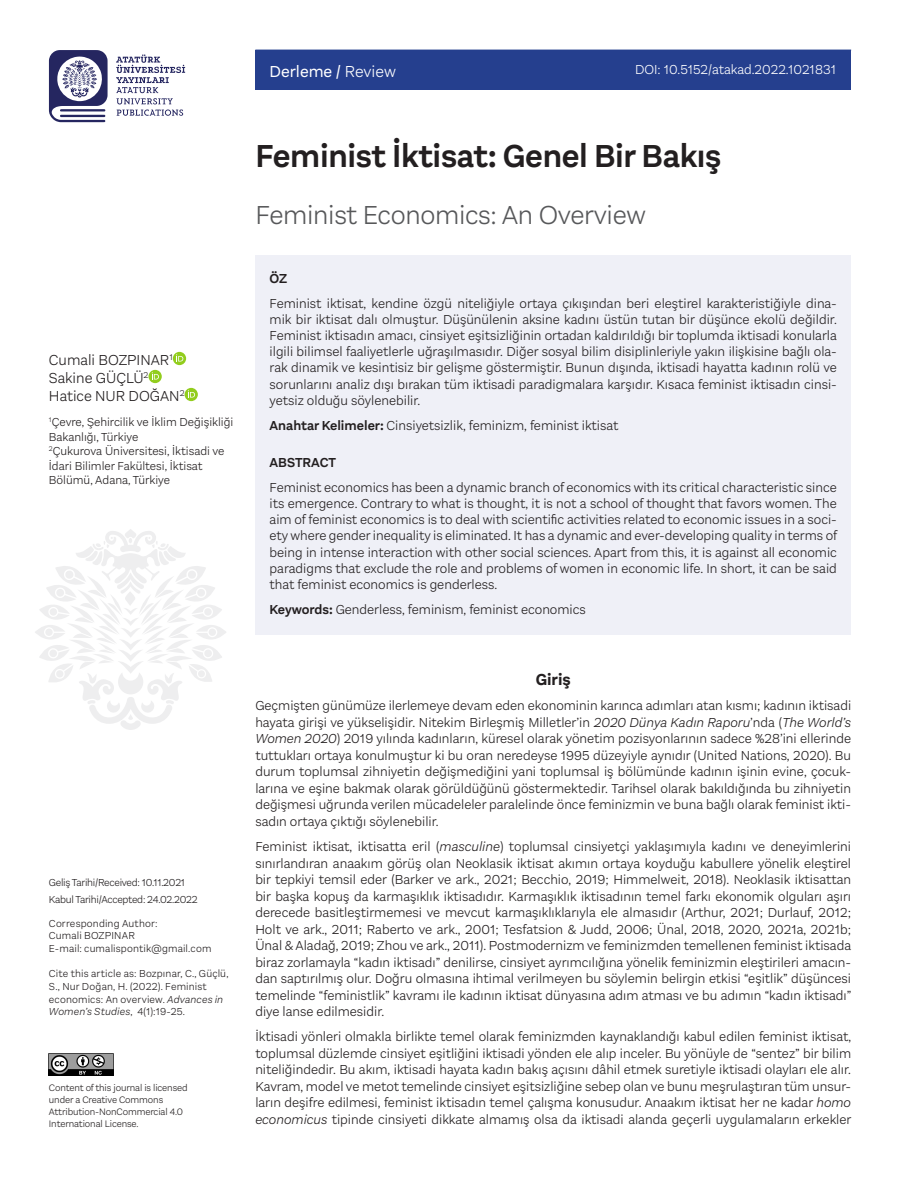
<style>
.page{position:relative;width:915px;height:1191px;background:#fff}
.page>*{position:absolute;margin:0;border:0;box-sizing:border-box;transform-origin:0 0}
.t1{font:600 33px "Aestetico";letter-spacing:-.01em;color:#231f20}
.t2{font:300 27px "Aestetico";letter-spacing:-.01em;color:#57585a}
.t3{font:16.5px "Aestetico";color:#fff}
.t4{font:700 16.5px "Aestetico";color:#231f20}
.t5{font:300 15px/18px "Aestetico";color:#231f20}
.t6{font:300 13.5px/16.5px "Aestetico";color:#231f20;text-align:justify}
.t7{font:300 13.5px "Aestetico";color:#fff}
.t8{font:600 13.5px "Aestetico";color:#231f20}
.t9{font:300 12px/14.4px "Aestetico";color:#231f20}
.t10{font:300 10.5px/12.6px "Aestetico";letter-spacing:.01em;color:#231f20}
.t11{font:300 10.5px/16.8px "Aestetico";letter-spacing:-.025em;color:#231f20}
.t12{font:300 9.75px/12px "Aestetico";letter-spacing:-.01em;color:#231f20}
.s1{font-weight:300}
.s2{font-style:italic}
.s3{font-weight:600}
</style>
<div class="page">
<svg style="left:35px;top:529px;width:191px;height:201px"></svg>
<img style="left:49px;top:1053px;width:65px;height:22px">
<svg style="left:116px;top:54px;width:69px;height:62px"></svg>
<svg style="left:49px;top:50px;width:58px;height:72px"></svg>
<div style="left:255px;top:50px;width:595px;height:39px;background:#253f8e"></div>
<div style="left:255px;top:255px;width:595px;height:48px;background:#eff0f7"></div>
<div style="left:255px;top:281px;width:595px;height:136px;background:#eff0f7"></div>
<div style="left:255px;top:403px;width:595px;height:47px;background:#eff0f7"></div>
<div style="left:255px;top:439px;width:595px;height:48px;background:#eff0f7"></div>
<div style="left:255px;top:465px;width:595px;height:136px;background:#eff0f7"></div>
<div style="left:255px;top:587px;width:595px;height:48px;background:#eff0f7"></div>
<svg style="left:173px;top:352px;width:13px;height:13px"></svg>
<svg style="left:176px;top:354px;width:7px;height:7px"></svg>
<svg style="left:148px;top:370px;width:14px;height:13px"></svg>
<svg style="left:152px;top:372px;width:7px;height:7px"></svg>
<svg style="left:184px;top:388px;width:14px;height:13px"></svg>
<svg style="left:188px;top:390px;width:7px;height:7px"></svg>
<p class="t3" style="left:269px;top:62px;width:128px">Derleme / <span class="s1">Review</span></p>
<p class="t7" style="left:634px;top:62px;width:202px">DOI: 10.5152/atakad.2022.1021831</p>
<p class="t5" style="left:49px;top:351px;width:137px">Cumali BOZPINAR<sup>1<br></sup>Sakine GÜÇLÜ<sup>2<br></sup>Hatice NUR DOĞAN<sup>2</sup></p>
<p class="t9" style="left:49px;top:415px;width:186px"><sup>1</sup>Çevre, Şehircilik ve İklim Değişikliği<br>Bakanlığı, Türkiye<br><sup>2</sup>Çukurova Üniversitesi, İktisadi ve<br>İdari Bilimler Fakültesi, İktisat<br>Bölümü, Adana, Türkiye</p>
<p class="t11" style="left:49px;top:874px;width:150px">Geliş Tarihi/Received: 10.11.2021<br>Kabul Tarihi/Accepted: 24.02.2022</p>
<p class="t10" style="left:49px;top:916px;width:164px">Corresponding Author:<br>Cumali BOZPINAR<br>E-mail: cumalispontik@gmail.com</p>
<p class="t10" style="left:49px;top:967px;width:181px">Cite this article as: Bozpınar, C., Güçlü, S., Nur Doğan, H. (2022). Feminist economics: An overview. <span class="s2">Advances in Women’s Studies</span>, 4(1):19-25.</p>
<p class="t12" style="left:49px;top:1081px;width:140px">Content of this journal is licensed under a Creative Commons<br>Attribution-NonCommercial 4.0<br>International License.</p>
<h1 class="t1" style="left:255px;top:137px;width:467px">Feminist İktisat: Genel Bir Bakış</h1>
<h2 class="t2" style="left:255px;top:199px;width:392px">Feminist Economics: An Overview</h2>
<p class="t8" style="left:269px;top:270px;width:19px">ÖZ</p>
<p class="t6" style="left:269px;top:295px;width:568px">Feminist iktisat, kendine özgü niteliğiyle ortaya çıkışından beri eleştirel karakteristiğiyle dina&shy;mik bir iktisat dalı olmuştur. Düşünülenin aksine kadını üstün tutan bir düşünce ekolü değildir.<br>Feminist iktisadın amacı, cinsiyet eşitsizliğinin ortadan kaldırıldığı bir toplumda iktisadi konularla ilgili bilimsel faaliyetlerle uğraşılmasıdır. Diğer sosyal bilim disiplinleriyle yakın ilişkisine bağlı ola&shy;rak dinamik ve kesintisiz bir gelişme göstermiştir. Bunun dışında, iktisadi hayatta kadının rolü ve sorunlarını analiz dışı bırakan tüm iktisadi paradigmalara karşıdır. Kısaca feminist iktisadın cinsi&shy;yetsiz olduğu söylenebilir.</p>
<p class="t6" style="left:269px;top:417px;width:350px"><span class="s3">Anahtar Kelimeler:</span> Cinsiyetsizlik, feminizm, feminist iktisat</p>
<p class="t8" style="left:269px;top:455px;width:68px">ABSTRACT</p>
<p class="t6" style="left:269px;top:479px;width:569px">Feminist economics has been a dynamic branch of economics with its critical characteristic since its emergence. Contrary to what is thought, it is not a school of thought that favors women. The aim of feminist economics is to deal with scientific activities related to economic issues in a soci&shy;ety where gender inequality is eliminated. It has a dynamic and ever-developing quality in terms of being in intense interaction with other social sciences. Apart from this, it is against all economic paradigms that exclude the role and problems of women in economic life. In short, it can be said that feminist economics is genderless.</p>
<p class="t6" style="left:269px;top:601px;width:317px"><span class="s3">Keywords:</span> Genderless, feminism, feminist economics</p>
<p class="t4" style="left:535px;top:670px;width:37px">Giriş</p>
<p class="t6" style="left:255px;top:697px;width:597px">Geçmişten günümüze ilerlemeye devam eden ekonominin karınca adımları atan kısmı; kadının iktisadi hayata girişi ve yükselişidir. Nitekim Birleşmiş Milletler’in <span class="s2">2020 Dünya Kadın Raporu</span>’nda (<span class="s2">The World’s Women 2020</span>) 2019 yılında kadınların, küresel olarak yönetim pozisyonlarının sadece %28’ini ellerinde tuttukları ortaya konulmuştur ki bu oran neredeyse 1995 düzeyiyle aynıdır (United Nations, 2020). Bu durum toplumsal zihniyetin değişmediğini yani toplumsal iş bölümünde kadının işinin evine, çocuk&shy;larına ve eşine bakmak olarak görüldüğünü göstermektedir. Tarihsel olarak bakıldığında bu zihniyetin değişmesi uğrunda verilen mücadeleler paralelinde önce feminizmin ve buna bağlı olarak feminist ikti&shy;sadın ortaya çıktığı söylenebilir.</p>
<p class="t6" style="left:255px;top:838px;width:597px">Feminist iktisat, iktisatta eril (<span class="s2">masculine</span>) toplumsal cinsiyetçi yaklaşımıyla kadını ve deneyimlerini sınırlandıran anaakım görüş olan Neoklasik iktisat akımın ortaya koyduğu kabullere yönelik eleştirel bir tepkiyi temsil eder (Barker ve ark., 2021; Becchio, 2019; Himmelweit, 2018). Neoklasik iktisattan bir başka kopuş da karmaşıklık iktisadıdır. Karmaşıklık iktisadının temel farkı ekonomik olguları aşırı derecede basitleştirmemesi ve mevcut karmaşıklıklarıyla ele almasıdır (Arthur, 2021; Durlauf, 2012; Holt ve ark., 2011; Raberto ve ark., 2001; Tesfatsion &amp; Judd, 2006; Ünal, 2018, 2020, 2021a, 2021b; Ünal &amp; Aladağ, 2019; Zhou ve ark., 2011). Postmodernizm ve feminizmden temellenen feminist iktisada biraz zorlamayla “kadın iktisadı” denilirse, cinsiyet ayrımcılığına yönelik feminizmin eleştirileri amacın&shy;dan saptırılmış olur. Doğru olmasına ihtimal verilmeyen bu söylemin belirgin etkisi “eşitlik” düşüncesi temelinde “feministlik” kavramı ile kadının iktisat dünyasına adım atması ve bu adımın “kadın iktisadı” diye lanse edilmesidir.</p>
<p class="t6" style="left:255px;top:1028px;width:597px">İktisadi yönleri olmakla birlikte temel olarak feminizmden kaynaklandığı kabul edilen feminist iktisat, toplumsal düzlemde cinsiyet eşitliğini iktisadi yönden ele alıp inceler. Bu yönüyle de “sentez” bir bilim niteliğindedir. Bu akım, iktisadi hayata kadın bakış açısını dâhil etmek suretiyle iktisadi olayları ele alır.<br>Kavram, model ve metot temelinde cinsiyet eşitsizliğine sebep olan ve bunu meşrulaştıran tüm unsur&shy;ların deşifre edilmesi, feminist iktisadın temel çalışma konusudur. Anaakım iktisat her ne kadar <span class="s2">homo economicus</span> tipinde cinsiyeti dikkate almamış olsa da iktisadi alanda geçerli uygulamaların erkekler</p>
</div>
